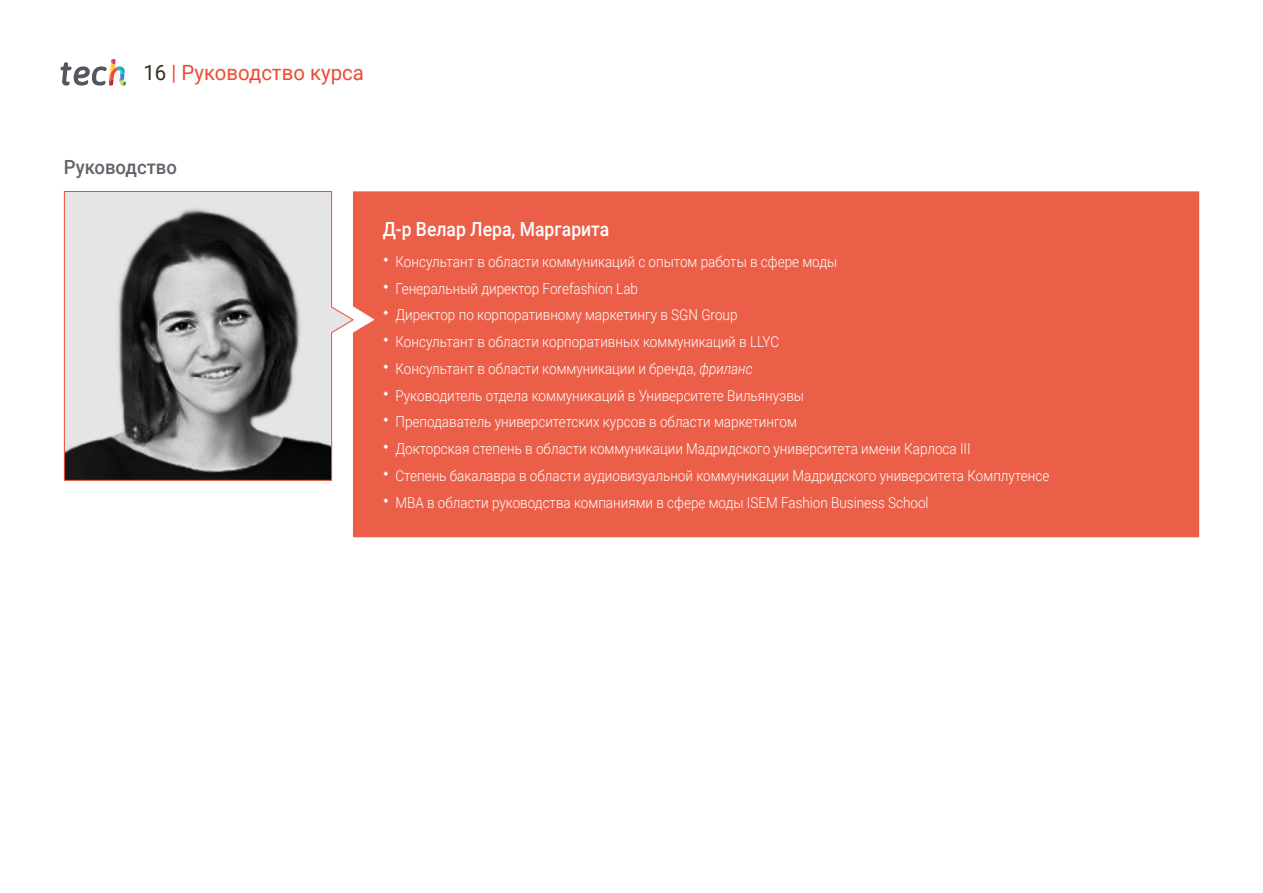
<style>
.page{position:relative;width:1263px;height:893px;background:#fff}
.page>*{position:absolute;margin:0;border:0;box-sizing:border-box;transform-origin:0 0}
.t1{font:21px "Roboto";color:#e94d35}
.t2{font:500 19.5px "Roboto";color:#fff;scale:.9 1}
.t3{font:500 19.5px "Roboto";color:#61646a;scale:.95 1}
.t4{font:300 15px/26.7px "Roboto";color:#fff;scale:.9 1}
.s1{color:#312e20}
.s2{font-style:italic}
</style>
<div class="page">
<svg style="left:64px;top:191px;width:289px;height:290px;background:#9b9999"></svg>
<svg style="left:61px;top:59px;width:65px;height:27px"></svg>
<div style="left:353px;top:191px;width:846px;height:346px;background:#eb5f49"></div>
<svg style="left:384px;top:257px;width:4px;height:5px"></svg>
<svg style="left:384px;top:284px;width:4px;height:5px"></svg>
<svg style="left:384px;top:310px;width:4px;height:5px"></svg>
<svg style="left:384px;top:337px;width:4px;height:5px"></svg>
<svg style="left:384px;top:364px;width:4px;height:5px"></svg>
<svg style="left:384px;top:391px;width:4px;height:5px"></svg>
<svg style="left:384px;top:417px;width:4px;height:5px"></svg>
<svg style="left:384px;top:444px;width:4px;height:5px"></svg>
<svg style="left:384px;top:471px;width:4px;height:5px"></svg>
<svg style="left:384px;top:498px;width:4px;height:5px"></svg>
<h1 class="t1" style="left:144px;top:57px;width:222px"><span class="s1">16</span> | Руководство курса</h1>
<h2 class="t3" style="left:64px;top:153px;width:121px">Руководство</h2>
<h2 class="t2" style="left:383px;top:215px;width:253px">Д-р Велар Лера, Маргарита</h2>
<p class="t4" style="left:395px;top:247px;width:728px">Консультант в области коммуникаций с опытом работы в сфере моды<br>Генеральный директор Forefashion Lab<br>Директор по корпоративному маркетингу в SGN Group<br>Консультант в области корпоративных коммуникаций в LLYC<br>Консультант в области коммуникации и бренда, <span class="s2">фриланс<br></span>Руководитель отдела коммуникаций в Университете Вильянуэвы<br>Преподаватель университетских курсов в области маркетингом<br>Докторская степень в области коммуникации Мадридского университета имени Карлоса III<br>Степень бакалавра в области аудиовизуальной коммуникации Мадридского университета Комплутенсе MBA в области руководства компаниями в сфере моды ISEM Fashion Business School</p>
</div>
